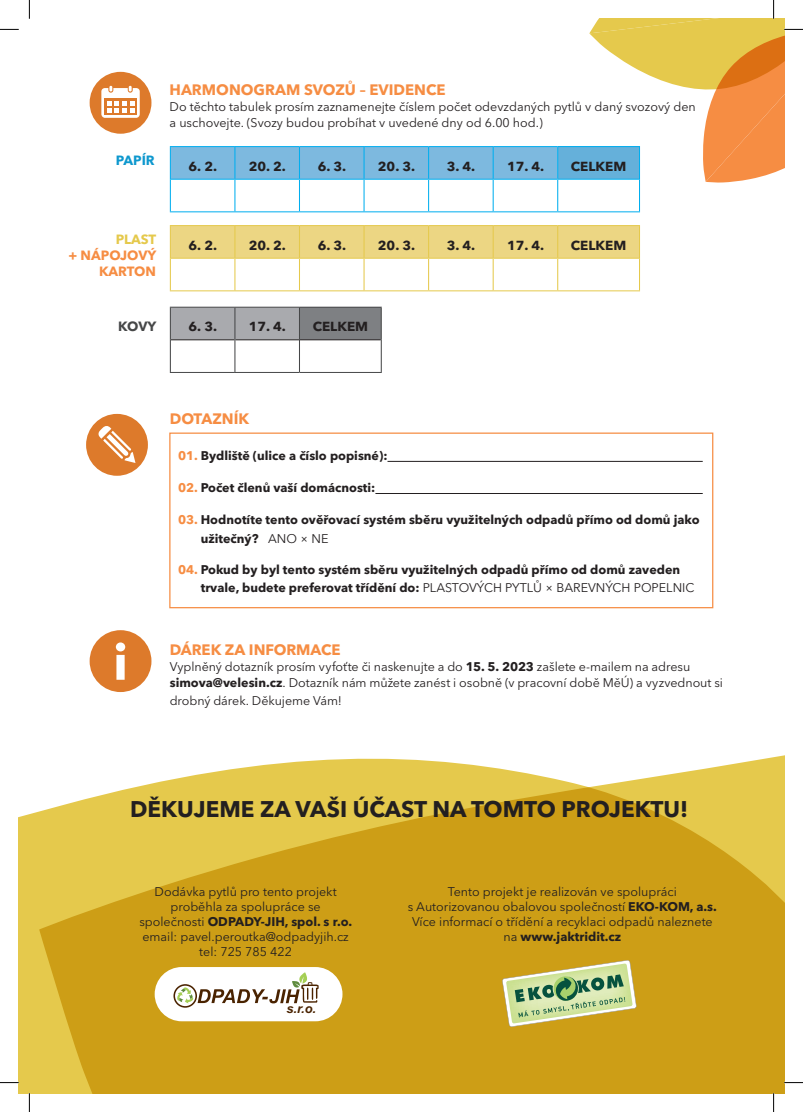
<style>
.page{position:relative;width:803px;height:1112px;background:#fff}
.page>*{position:absolute;margin:0;border:0;box-sizing:border-box;transform-origin:0 0}
.t1{font:700 22.5px "Avenir Next LT Pro";color:#231f20}
.t2{font:700 15px "Avenir Next LT Pro";color:#f68d43}
.t3{font:700 13.38px/16px "Avenir Next LT Pro";color:#f68d43;text-align:right}
.t4{font:700 13.38px "Avenir Next LT Pro";color:#e5c94c}
.t5{font:700 13.38px "Avenir Next LT Pro";color:#0e98ce}
.t6{font:700 13.38px "Avenir Next LT Pro";color:#464748}
.t7{font:700 13px "Avenir Next LT Pro";color:#231f20;scale:1.04 1}
.t8{font:italic 700 12.75px "Arial";color:#4a2300}
.t9{font:12.5px/15px "Avenir Next LT Pro";color:#231f20}
.t10{font:700 12.5px/18.8px "Avenir Next LT Pro";color:#231f20}
.s1{color:#f68d43}
.s2{font-weight:400}
.s3{font-weight:700}
</style>
<div class="page">
<div style="left:19px;top:811px;width:20px;height:281px;background:#e5c94c"></div>
<svg style="left:39px;top:755px;width:745px;height:337px;background:#d5ae31"></svg>
<hr style="left:387px;top:461px;width:316px;height:1px;background:#231f20">
<hr style="left:375px;top:493px;width:328px;height:1px;background:#231f20">
<svg style="left:171px;top:226px;width:468px;height:64px"></svg>
<hr style="left:234px;top:259px;width:1px;height:31px;background:#e5c94c">
<hr style="left:299px;top:259px;width:1px;height:31px;background:#e5c94c">
<hr style="left:363px;top:259px;width:2px;height:31px;background:#e5c94c">
<hr style="left:428px;top:259px;width:1px;height:31px;background:#e5c94c">
<hr style="left:493px;top:259px;width:1px;height:31px;background:#e5c94c">
<hr style="left:557px;top:259px;width:1px;height:31px;background:#e5c94c">
<hr style="left:639px;top:258px;width:1px;height:32px;background:#e5c94c">
<hr style="left:170px;top:290px;width:65px;height:1px;background:#e5c94c">
<hr style="left:235px;top:290px;width:64px;height:1px;background:#e5c94c">
<hr style="left:299px;top:290px;width:65px;height:1px;background:#e5c94c">
<hr style="left:364px;top:290px;width:65px;height:1px;background:#e5c94c">
<hr style="left:429px;top:290px;width:64px;height:1px;background:#e5c94c">
<hr style="left:493px;top:290px;width:65px;height:1px;background:#e5c94c">
<hr style="left:558px;top:290px;width:82px;height:1px;background:#e5c94c">
<hr style="left:558px;top:225px;width:82px;height:1px;background:#e5c94c">
<hr style="left:558px;top:258px;width:81px;height:1px;background:#e5c94c">
<hr style="left:639px;top:226px;width:1px;height:32px;background:#e5c94c">
<hr style="left:170px;top:225px;width:65px;height:1px;background:#e5c94c">
<hr style="left:235px;top:225px;width:64px;height:1px;background:#e5c94c">
<hr style="left:299px;top:225px;width:65px;height:1px;background:#e5c94c">
<hr style="left:364px;top:225px;width:65px;height:1px;background:#e5c94c">
<hr style="left:429px;top:225px;width:64px;height:1px;background:#e5c94c">
<hr style="left:493px;top:225px;width:65px;height:1px;background:#e5c94c">
<hr style="left:234px;top:226px;width:1px;height:32px;background:#e5c94c">
<hr style="left:299px;top:226px;width:1px;height:32px;background:#e5c94c">
<hr style="left:363px;top:226px;width:2px;height:32px;background:#e5c94c">
<hr style="left:428px;top:226px;width:1px;height:32px;background:#e5c94c">
<hr style="left:493px;top:226px;width:1px;height:32px;background:#e5c94c">
<hr style="left:557px;top:226px;width:1px;height:32px;background:#e5c94c">
<hr style="left:171px;top:258px;width:64px;height:1px;background:#e5c94c">
<hr style="left:235px;top:258px;width:64px;height:1px;background:#e5c94c">
<hr style="left:299px;top:258px;width:65px;height:1px;background:#e5c94c">
<hr style="left:364px;top:258px;width:65px;height:1px;background:#e5c94c">
<hr style="left:429px;top:258px;width:64px;height:1px;background:#e5c94c">
<hr style="left:493px;top:258px;width:65px;height:1px;background:#e5c94c">
<hr style="left:170px;top:226px;width:1px;height:32px;background:#e5c94c">
<hr style="left:170px;top:258px;width:1px;height:32px;background:#e5c94c">
<svg style="left:171px;top:307px;width:210px;height:65px"></svg>
<hr style="left:171px;top:339px;width:63px;height:1px;background:#231f20">
<hr style="left:235px;top:339px;width:64px;height:1px;background:#231f20">
<hr style="left:300px;top:339px;width:81px;height:1px;background:#231f20">
<hr style="left:170px;top:306px;width:65px;height:1px;background:#464748">
<hr style="left:235px;top:306px;width:64px;height:1px;background:#464748">
<hr style="left:299px;top:306px;width:83px;height:1px;background:#464748">
<hr style="left:170px;top:372px;width:65px;height:1px;background:#464748">
<hr style="left:235px;top:372px;width:64px;height:1px;background:#464748">
<hr style="left:299px;top:372px;width:83px;height:1px;background:#464748">
<hr style="left:170px;top:307px;width:1px;height:33px;background:#464748">
<hr style="left:234px;top:307px;width:1px;height:33px;background:#464748">
<hr style="left:299px;top:307px;width:1px;height:33px;background:#464748">
<hr style="left:381px;top:307px;width:1px;height:33px;background:#464748">
<hr style="left:170px;top:340px;width:1px;height:32px;background:#464748">
<hr style="left:234px;top:340px;width:1px;height:32px;background:#464748">
<hr style="left:299px;top:340px;width:1px;height:32px;background:#464748">
<hr style="left:381px;top:340px;width:1px;height:32px;background:#464748">
<div style="left:90px;top:72px;width:61px;height:62px;background:#dd7a2b;border-radius:50%"></div>
<svg style="left:101px;top:86px;width:39px;height:32px"></svg>
<div style="left:86px;top:414px;width:62px;height:61px;background:#dd7a2b;border-radius:50%"></div>
<svg style="left:98px;top:426px;width:37px;height:37px"></svg>
<div style="left:90px;top:630px;width:61px;height:62px;background:#dd7a2b;border-radius:50%"></div>
<svg style="left:116px;top:642px;width:9px;height:37px"></svg>
<div style="left:155px;top:966px;width:187px;height:54px;background:#fff;border-radius:27px"></div>
<svg style="left:502px;top:959px;width:134px;height:67px;background:#bbbf75"></svg>
<div style="left:169px;top:432px;width:544px;height:176px;border:1px solid #f68d43"></div>
<svg style="left:173px;top:972px;width:146px;height:35px"></svg>
<svg style="left:0;top:29px;width:19px;height:1px"></svg>
<svg style="left:0;top:1081px;width:19px;height:2px"></svg>
<svg style="left:784px;top:1081px;width:19px;height:2px"></svg>
<svg style="left:29px;top:0;width:1px;height:19px"></svg>
<svg style="left:29px;top:1092px;width:1px;height:19px"></svg>
<svg style="left:170px;top:0;width:633px;height:212px"></svg>
<svg style="left:773px;top:1092px;width:1px;height:19px"></svg>
<p class="t5" style="left:116px;top:152px;width:41px">PAPÍR</p>
<p class="t2" style="left:170px;top:80px;width:278px">HARMONOGRAM SVOZŮ – EVIDENCE</p>
<p class="t9" style="left:170px;top:98px;width:528px;line-height:16.2px">Do těchto tabulek prosím zaznamenejte číslem počet odevzdaných pytlů v daný svozový den a uschovejte. (Svozy budou probíhat v uvedené dny od 6.00 hod.)</p>
<p class="t7" style="left:189px;top:158px;width:29px">6. 2.</p>
<p class="t7" style="left:249px;top:158px;width:37px">20. 2.</p>
<p class="t7" style="left:318px;top:158px;width:29px">6. 3.</p>
<p class="t7" style="left:378px;top:158px;width:37px">20. 3.</p>
<p class="t7" style="left:447px;top:158px;width:29px">3. 4.</p>
<p class="t7" style="left:507px;top:158px;width:37px">17. 4.</p>
<p class="t7" style="left:571px;top:158px;width:55px">CELKEM</p>
<p class="t4" style="left:116px;top:231px;width:42px">PLAST</p>
<p class="t3" style="left:68px;top:247px;width:89px">+ NÁPOJOVÝ<br>KARTON</p>
<p class="t7" style="left:189px;top:237px;width:29px">6. 2.</p>
<p class="t7" style="left:249px;top:237px;width:37px">20. 2.</p>
<p class="t7" style="left:318px;top:237px;width:29px">6. 3.</p>
<p class="t7" style="left:378px;top:237px;width:37px">20. 3.</p>
<p class="t7" style="left:447px;top:237px;width:29px">3. 4.</p>
<p class="t7" style="left:507px;top:237px;width:37px">17. 4.</p>
<p class="t7" style="left:571px;top:237px;width:55px">CELKEM</p>
<p class="t6" style="left:118px;top:318px;width:40px">KOVY</p>
<p class="t7" style="left:189px;top:319px;width:29px">6. 3.</p>
<p class="t7" style="left:249px;top:319px;width:37px">17. 4.</p>
<p class="t7" style="left:313px;top:319px;width:55px">CELKEM</p>
<p class="t2" style="left:170px;top:409px;width:81px">DOTAZNÍK</p>
<p class="t10" style="left:178px;top:446px;width:211px"><span class="s1">01.</span> Bydliště (ulice a číslo popisné):</p>
<p class="t10" style="left:178px;top:478px;width:199px"><span class="s1">02.</span> Počet členů vaší domácnosti:</p>
<p class="t10" style="left:201px;top:510px;width:500px;text-indent:-23px"><span class="s1">03.</span> Hodnotíte tento ověřovací systém sběru využitelných odpadů přímo od domů jako užitečný? <span class="s2">ANO × NE</span></p>
<p class="t10" style="left:201px;top:561px;width:495px;line-height:17.5px;text-indent:-23px"><span class="s1">04.</span> Pokud by byl tento systém sběru využitelných odpadů přímo od domů zaveden trvale, budete preferovat třídění do: <span class="s2">PLASTOVÝCH PYTLŮ × BAREVNÝCH POPELNIC</span></p>
<p class="t2" style="left:170px;top:640px;width:172px">DÁREK ZA INFORMACE</p>
<p class="t9" style="left:170px;top:658px;width:555px;line-height:16.2px">Vyplněný dotazník prosím vyfoťte či naskenujte a do <span class="s3">15. 5. 2023</span> zašlete e-mailem na adresu <span class="s3">simova@velesin.cz</span>. Dotazník nám můžete zanést i osobně (v pracovní době MěÚ) a vyzvednout si</p>
<p class="t9" style="left:170px;top:692px;width:174px">drobný dárek. Děkujeme Vám!</p>
<h1 class="t1" style="left:130px;top:795px;width:559px">DĚKUJEME ZA VAŠI ÚČAST NA TOMTO PROJEKTU!</h1>
<p class="t9" style="left:139px;top:884px;width:214px;text-align:center">Dodávka pytlů pro tento projekt proběhla za spolupráce se společnosti <span class="s3">ODPADY-JIH, spol. s r.o. </span>email: pavel.peroutka@odpadyjih.cz tel: 725 785 422</p>
<p class="t9" style="left:408px;top:884px;width:311px;text-align:center">Tento projekt je realizován ve spolupráci<br>s Autorizovanou obalovou společností <span class="s3">EKO-KOM, a.s.<br></span>Více informací o třídění a recyklaci odpadů naleznete na <span class="s3">www.jaktridit.cz</span></p>
<p class="t8" style="left:286px;top:999px;width:31px">s.r.o.</p>
</div>
